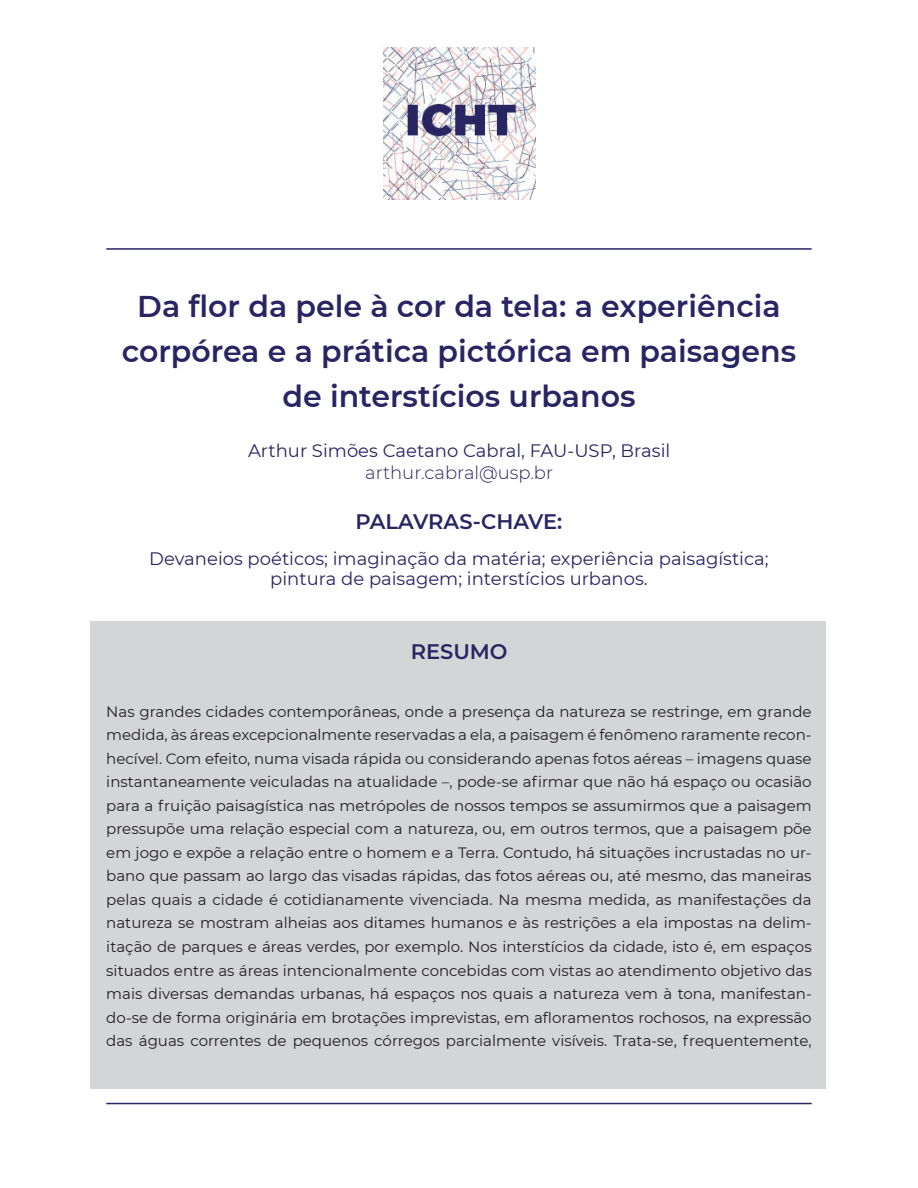
<style>
.page{position:relative;width:918px;height:1188px;background:#fff}
.page>*{position:absolute;margin:0;border:0;box-sizing:border-box;transform-origin:0 0}
.t1{font:600 30px/45px "Montserrat";color:#282562;text-align:center}
.t2{font:600 21px "Montserrat";color:#282562}
.t3{font:18px/19.5px "Montserrat";color:#282562;text-align:center}
.t4{font:300 18px "Montserrat";color:#282562}
.t5{font:15px/23.5px "Montserrat";color:#231f20;text-align:justify}
</style>
<div class="page">
<hr style="left:106px;top:248px;width:706px;height:2px;background:#282562">
<img style="left:383px;top:47px;width:152px;height:152px">
<hr style="left:106px;top:1103px;width:706px;height:1px;background:#282562">
<div style="left:90px;top:621px;width:736px;height:468px;background:#d4d5d7"></div>
<h1 class="t1" style="left:122px;top:283px;width:676px">Da flor da pele à cor da tela: a experiência corpórea e a prática pictórica em paisagens de interstícios urbanos</h1>
<p class="t3" style="left:248px;top:441px;width:424px">Arthur Simões Caetano Cabral, FAU-USP, Brasil</p>
<p class="t4" style="left:365px;top:460px;width:190px">arthur.cabral@usp.br</p>
<h2 class="t2" style="left:356px;top:507px;width:208px">PALAVRAS-CHAVE:</h2>
<p class="t3" style="left:149px;top:549px;width:621px">Devaneios poéticos; imaginação da matéria; experiência paisagística; pintura de paisagem; interstícios urbanos.</p>
<h2 class="t2" style="left:411px;top:637px;width:98px">RESUMO</h2>
<p class="t5" style="left:106px;top:699px;width:707px">Nas grandes cidades contemporâneas, onde a presença da natureza se restringe, em grande medida, às áreas excepcionalmente reservadas a ela, a paisagem é fenômeno raramente recon&shy;hecível. Com efeito, numa visada rápida ou considerando apenas fotos aéreas – imagens quase instantaneamente veiculadas na atualidade –, pode-se afirmar que não há espaço ou ocasião para a fruição paisagística nas metrópoles de nossos tempos se assumirmos que a paisagem pressupõe uma relação especial com a natureza, ou, em outros termos, que a paisagem põe em jogo e expõe a relação entre o homem e a Terra. Contudo, há situações incrustadas no ur&shy;bano que passam ao largo das visadas rápidas, das fotos aéreas ou, até mesmo, das maneiras pelas quais a cidade é cotidianamente vivenciada. Na mesma medida, as manifestações da natureza se mostram alheias aos ditames humanos e às restrições a ela impostas na delim&shy;itação de parques e áreas verdes, por exemplo. Nos interstícios da cidade, isto é, em espaços situados entre as áreas intencionalmente concebidas com vistas ao atendimento objetivo das mais diversas demandas urbanas, há espaços nos quais a natureza vem à tona, manifestan&shy;do-se de forma originária em brotações imprevistas, em afloramentos rochosos, na expressão das águas correntes de pequenos córregos parcialmente visíveis. Trata-se, frequentemente,</p>
</div>
